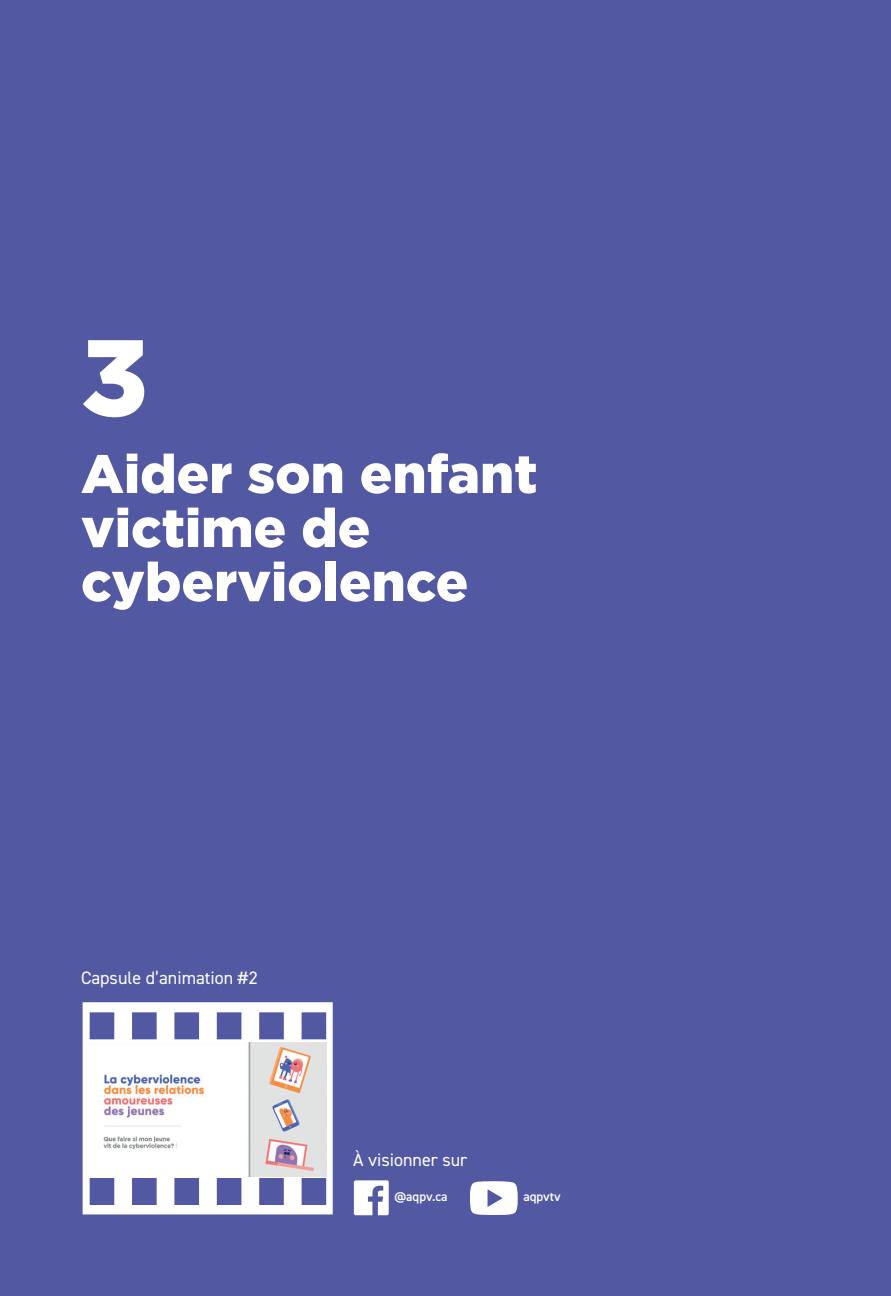
<style>
.page{position:relative;width:891px;height:1296px;background:#5358a3}
.page>*{position:absolute;margin:0;border:0;box-sizing:border-box;transform-origin:0 0}
.t1{font:900 108px "Gotham";color:#fff}
.t2{font:900 54px/54px "Gotham";color:#fff}
.Style_de_paragraphe{font:18px "DIN2014";color:#fff}
.t3{font:600 13.05px "DIN2014";color:#fff}
</style>
<div class="page">
<svg style="left:470px;top:1181px;width:48px;height:34px;background:#e4e5f0"></svg>
<svg style="left:354px;top:1180px;width:35px;height:35px"></svg>
<svg style="left:83px;top:1002px;width:250px;height:212px;fill:#fff"></svg>
<img style="left:84px;top:1042px;width:242px;height:134px">
<p class="t1" style="left:81px;top:315px;width:69px">3</p>
<p class="t2" style="left:81px;top:446px;width:458px">Aider son enfant victime de cyberviolence</p>
<p class="Style_de_paragraphe" style="left:81px;top:966px;width:178px">Capsule d’animation #2</p>
<p class="Style_de_paragraphe" style="left:353px;top:1148px;width:116px">À visionner sur</p>
<p class="t3" style="left:395px;top:1188px;width:55px">@aqpv.ca</p>
<p class="t3" style="left:524px;top:1188px;width:39px">aqpvtv</p>
</div>
